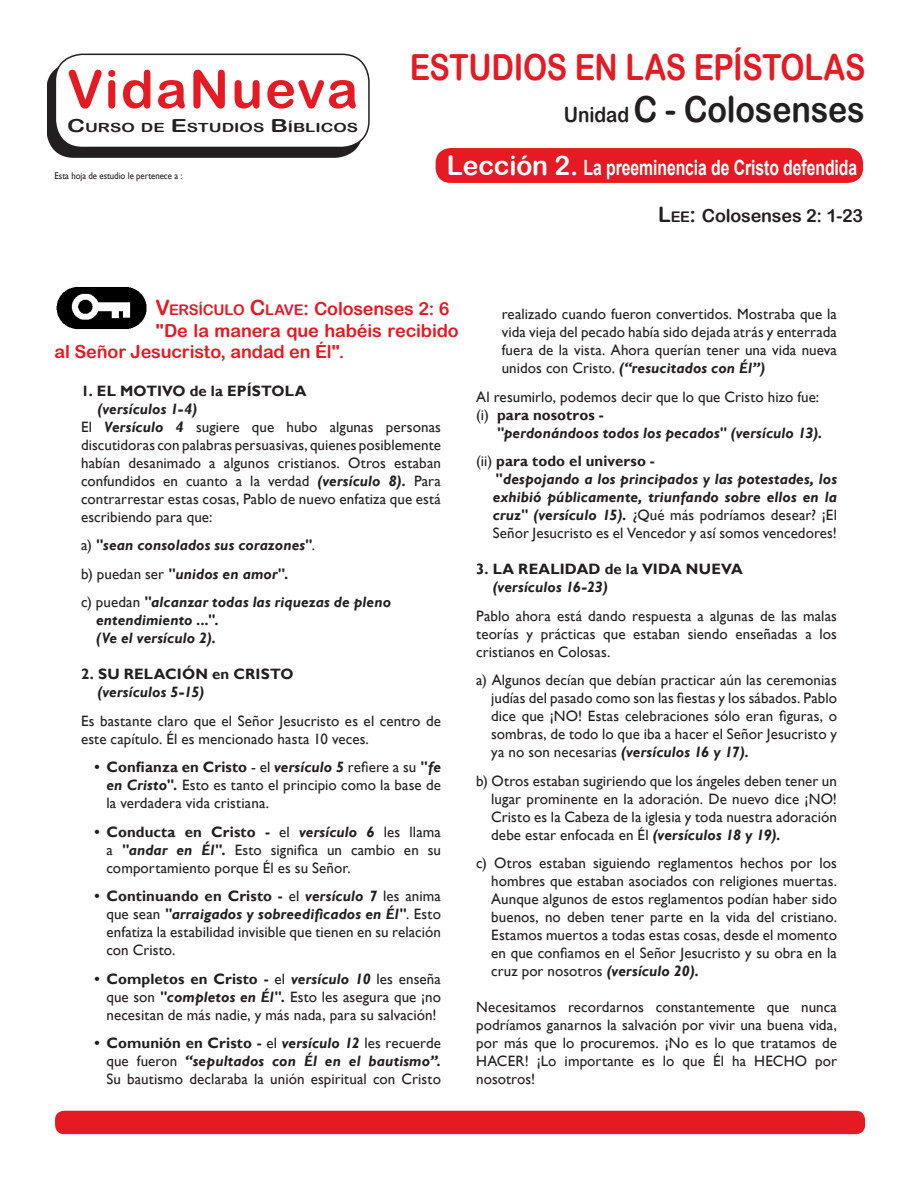
<style>
.page{position:relative;width:918px;height:1188px;background:#fff}
.page>*{position:absolute;margin:0;border:0;box-sizing:border-box;transform-origin:0 0}
.t1{font:52.5px "Arial Rounded MT Bold";letter-spacing:.04em;color:#e51a23}
.VidaCristo{font:36px "Arial Rounded MT Bold";letter-spacing:-.015em;color:#e51a23;scale:.85 1}
.t2{font:36px "Arial Rounded MT Bold";letter-spacing:-.005em;color:#231f20;scale:.9 1}
.t3{font:700 21px "Arial";letter-spacing:-.005em;color:#fff;scale:.75 1}
.t4{font:18px/21.6px "Arial Rounded MT Bold";letter-spacing:-.01em;color:#e51a23}
.Texto{font:18px "Arial Rounded MT Bold";letter-spacing:-.01em;color:#231f20}
.Texto-2{font:15px/18px "Gill Sans";letter-spacing:.005em;color:#231f20;text-align:justify}
.Texto-3{font:italic 700 15px/18px "Gill Sans";letter-spacing:.005em;color:#231f20;text-align:justify}
.Texto-4{font:700 15px "Gill Sans";letter-spacing:.01em;color:#231f20}
.t5{font:12.6px "Arial Rounded MT Bold";color:#231f20;scale:1.35 1}
.t6{font:9.75px "Gill Sans";letter-spacing:-.005em;color:#231f20;scale:.9 1}
.s1{font-size:18px}
.s2{font-size:21px}
.s3{font-family:"Arial Rounded MT Bold";font-weight:400;font-size:27px}
.s4{font-size:14.7px}
.s5{font-size:19.5px}
.s6{font-weight:700;font-style:italic}
.s7{font-weight:400;font-style:normal}
.s8{font-weight:700}
.s9{font-weight:400}
</style>
<div class="page">
<div style="left:55px;top:1111px;width:810px;height:23px;background:#e51a23;border-radius:9px"></div>
<img style="left:56px;top:287px;width:91px;height:43px">
<div style="left:47px;top:63px;width:315px;height:95px;background:#231f20"></div>
<div style="left:55px;top:54px;width:314px;height:93px;background:#fff;border-radius:27px"></div>
<div style="left:55px;top:54px;width:315px;height:94px;border:2px solid #231f20;border-radius:27px"></div>
<div style="left:436px;top:148px;width:427px;height:35px;background:#e51a23;border-radius:15px"></div>
<p class="t1" style="left:67px;top:58px;width:292px">VidaNueva</p>
<p class="t5" style="left:67px;top:120px;width:217px"><span class="s1">C</span>URSO DE <span class="s1">E</span>STUDIOS <span class="s1">B</span>ÍBLICOS</p>
<p class="t6" style="left:55px;top:170px;width:143px">Esta hoja de estudio le pertenece a :</p>
<p class="VidaCristo" style="left:410px;top:46px;width:537px">ESTUDIOS EN LAS EPÍSTOLAS</p>
<p class="t2" style="left:564px;top:88px;width:336px"><span class="s2">Unidad</span> C - Colosenses</p>
<p class="t3" style="left:447px;top:153px;width:548px"><span class="s3">Lección 2.</span> La preeminencia de Cristo defendida</p>
<p class="Texto" style="left:658px;top:205px;width:207px"><span class="s2">L</span><span class="s4">EE</span><span class="s2">:</span> Colosenses 2: 1-23</p>
<p class="t4" style="left:155px;top:298px;width:295px"><span class="s2">V</span><span class="s4">ERSÍCULO</span> <span class="s2">C</span><span class="s4">LAVE</span><span class="s5">:</span> Colosenses 2: 6</p>
<p class="t4" style="left:55px;top:319px;width:406px;text-indent:101px">"De la manera que habéis recibido al Señor Jesucristo, andad en Él".</p>
<p class="Texto-4" style="left:81px;top:381px;width:227px">1. EL MOTIVO de la EPÍSTOLA</p>
<p class="Texto-3" style="left:97px;top:400px;width:101px">(versículos 1-4)</p>
<p class="Texto-2" style="left:81px;top:418px;width:362px">El <span class="s6">Versículo 4</span> sugiere que hubo algunas personas discutidoras con palabras persuasivas, quienes posiblemente habían desanimado a algunos cristianos. Otros estaban confundidos en cuanto a la verdad <span class="s6">(versículo 8).</span> Para contrarrestar estas cosas, Pablo de nuevo enfatiza que está escribiendo para que:</p>
<p class="Texto-3" style="left:81px;top:536px;width:236px"><span class="s7">a)</span> "sean consolados sus corazones"<span class="s7">.</span></p>
<p class="Texto-3" style="left:81px;top:565px;width:209px"><span class="s7">b) puedan ser</span> "unidos en amor".</p>
<p class="Texto-3" style="left:96px;top:593px;width:297px;text-align:left;text-indent:-15px"><span class="s7">c) puedan</span> "alcanzar todas las riquezas de pleno entendimiento ...".<br>(Ve el versículo 2).</p>
<p class="Texto-4" style="left:81px;top:665px;width:214px">2. SU RELACIÓN en CRISTO</p>
<p class="Texto-3" style="left:97px;top:683px;width:108px">(versículos 5-15)</p>
<p class="Texto-2" style="left:81px;top:712px;width:362px">Es bastante claro que el Señor Jesucristo es el centro de este capítulo. Él es mencionado hasta 10 veces.</p>
<p class="Texto-2" style="left:106px;top:758px;width:336px;text-indent:-12px"><span class="s8">• Confianza en Cristo</span> - el <span class="s6">versículo 5</span> refiere a su <span class="s6">"fe en Cristo".</span> Esto es tanto el principio como la base de la verdadera vida cristiana.</p>
<p class="Texto-2" style="left:106px;top:823px;width:336px;text-indent:-12px"><span class="s8">• Conducta en Cristo -</span> el <span class="s6">versículo 6</span> les llama a <span class="s6">"andar en Él".</span> Esto significa un cambio en su comportamiento porque Él es su Señor.</p>
<p class="Texto-2" style="left:106px;top:887px;width:336px;text-indent:-12px"><span class="s8">• Continuando en Cristo -</span> el <span class="s6">versículo 7</span> les anima que sean <span class="s6">"arraigados y sobreedificados en Él"</span>. Esto enfatiza la estabilidad invisible que tienen en su relación con Cristo.</p>
<p class="Texto-2" style="left:106px;top:970px;width:336px;text-indent:-12px"><span class="s8">• Completos en Cristo -</span> el <span class="s6">versículo 10</span> les enseña que son <span class="s6">"completos en Él".</span> Esto les asegura que ¡no necesitan de más nadie, y más nada, para su salvación!</p>
<p class="Texto-2" style="left:106px;top:1034px;width:336px;text-indent:-12px"><span class="s8">• Comunión en Cristo -</span> el <span class="s6">versículo 12</span> les recuerde que fueron <span class="s6">“sepultados con Él en el bautismo”.<br></span>Su bautismo declaraba la unión espiritual con Cristo</p>
<p class="Texto-2" style="left:502px;top:305px;width:337px">realizado cuando fueron convertidos. Mostraba que la vida vieja del pecado había sido dejada atrás y enterrada fuera de la vista. Ahora querían tener una vida nueva unidos con Cristo. <span class="s6">(“resucitados con Él”)</span></p>
<p class="Texto-2" style="left:476px;top:388px;width:345px">Al resumirlo, podemos decir que lo que Cristo hizo fue:</p>
<p class="Texto-4" style="left:476px;top:405px;width:129px"><span class="s9">(i)</span> para nosotros -</p>
<p class="Texto-3" style="left:497px;top:424px;width:327px">"perdonándoos todos los pecados" (versículo 13).</p>
<p class="Texto-4" style="left:476px;top:452px;width:180px"><span class="s9">(ii)</span> para todo el universo -</p>
<p class="Texto-3" style="left:493px;top:470px;width:346px">"despojando a los principados y las potestades, los exhibió públicamente, triunfando sobre ellos en la cruz" (versículo 15). <span class="s7">¿Qué más podríamos desear? ¡El Señor Jesucristo es el Vencedor y así somos vencedores!</span></p>
<p class="Texto-4" style="left:476px;top:560px;width:268px">3. LA REALIDAD de la VIDA NUEVA</p>
<p class="Texto-3" style="left:493px;top:578px;width:117px">(versículos 16-23)</p>
<p class="Texto-2" style="left:476px;top:607px;width:362px">Pablo ahora está dando respuesta a algunas de las malas teorías y prácticas que estaban siendo enseñadas a los cristianos en Colosas.</p>
<p class="Texto-2" style="left:491px;top:671px;width:347px;text-indent:-15px">a) Algunos decían que debían practicar aún las ceremonias judías del pasado como son las fiestas y los sábados. Pablo dice que ¡NO! Estas celebraciones sólo eran figuras, o sombras, de todo lo que iba a hacer el Señor Jesucristo y ya no son necesarias <span class="s6">(versículos 16 y 17).</span></p>
<p class="Texto-2" style="left:491px;top:772px;width:347px;text-indent:-15px">b) Otros estaban sugiriendo que los ángeles deben tener un lugar prominente en la adoración. De nuevo dice ¡NO!<br>Cristo es la Cabeza de la iglesia y toda nuestra adoración debe estar enfocada en Él <span class="s6">(versículos 18 y 19).</span></p>
<p class="Texto-2" style="left:491px;top:854px;width:347px;text-indent:-15px">c) Otros estaban siguiendo reglamentos hechos por los hombres que estaban asociados con religiones muertas.<br>Aunque algunos de estos reglamentos podían haber sido buenos, no deben tener parte en la vida del cristiano.<br>Estamos muertos a todas estas cosas, desde el momento en que confiamos en el Señor Jesucristo y su obra en la cruz por nosotros <span class="s6">(versículo 20).</span></p>
<p class="Texto-2" style="left:476px;top:998px;width:362px">Necesitamos recordarnos constantemente que nunca podríamos ganarnos la salvación por vivir una buena vida, por más que lo procuremos. ¡No es lo que tratamos de HACER! ¡Lo importante es lo que Él ha HECHO por nosotros!</p>
</div>
